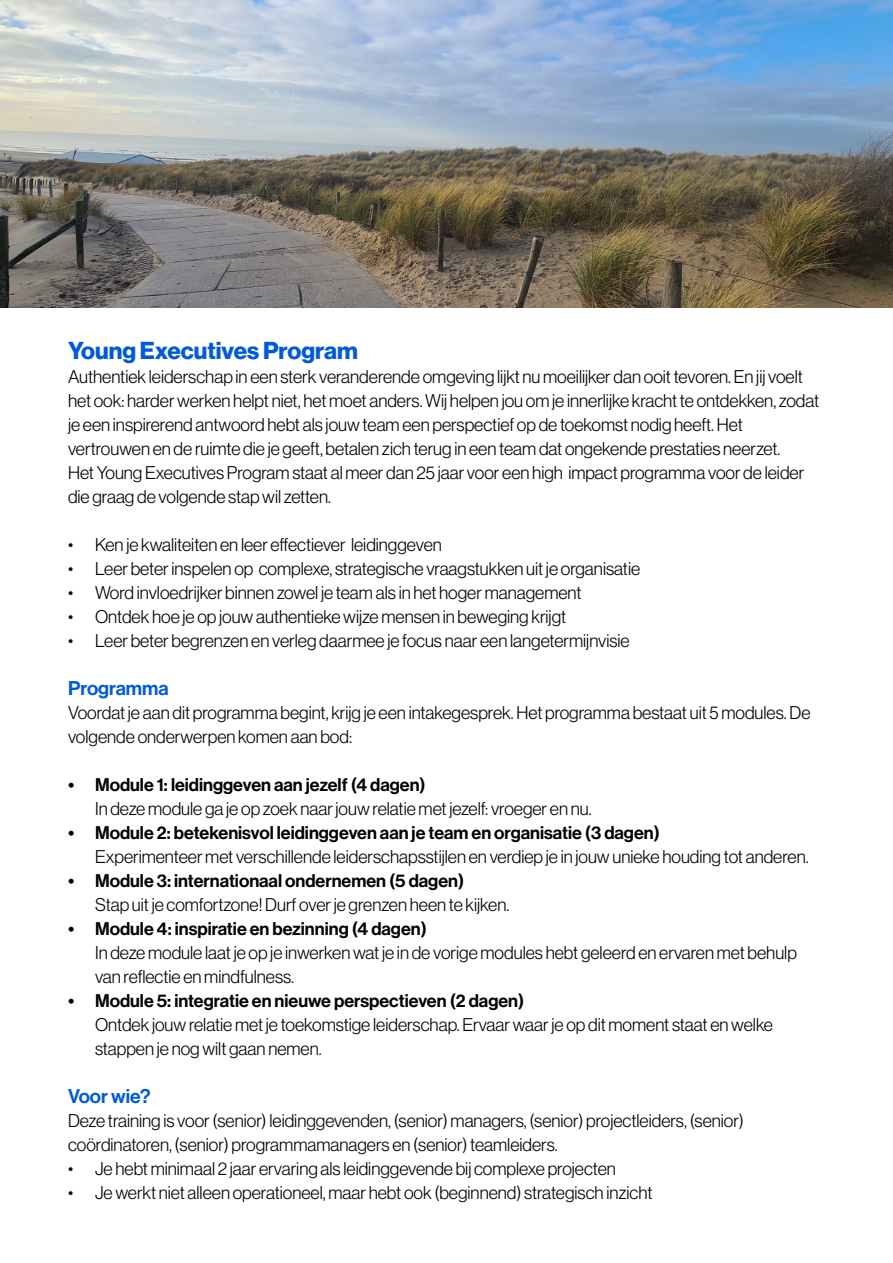
<style>
.page{position:relative;width:893px;height:1263px;background:#fff}
.page>*{position:absolute;margin:0;border:0;box-sizing:border-box;transform-origin:0 0}
.t1{font:24px "N Haas Grotesk DS Pro 75 Bd";color:#005adc}
.t2{font:19.5px "N Haas Grotesk DS Pro 65 Md";color:#005adc}
.t3{font:18px/24px "N Haas Grotesk DS Pro 45 Lt";color:#000}
.t4{font:18px "N Haas Grotesk DS Pro 65 Md";color:#000}
</style>
<div class="page">
<img style="left:0;top:0;width:893px;height:307px">
<h1 class="t1" style="left:68px;top:336px;width:291px">Young Executives Program</h1>
<p class="t3" style="left:68px;top:364px;width:753px">Authentiek leiderschap in een sterk veranderende omgeving lijkt nu moeilijker dan ooit tevoren. En jij voelt het ook: harder werken helpt niet, het moet anders. Wij helpen jou om je innerlijke kracht te ontdekken, zodat je een inspirerend antwoord hebt als jouw team een perspectief op de toekomst nodig heeft. Het vertrouwen en de ruimte die je geeft, betalen zich terug in een team dat ongekende prestaties neerzet.<br>Het Young Executives Program staat al meer dan 25 jaar voor een high impact programma voor de leider die graag de volgende stap wil zetten.</p>
<p class="t3" style="left:68px;top:532px;width:375px">• Ken je kwaliteiten en leer effectiever leidinggeven</p>
<p class="t3" style="left:68px;top:556px;width:574px">• Leer beter inspelen op complexe, strategische vraagstukken uit je organisatie</p>
<p class="t3" style="left:68px;top:580px;width:515px">• Word invloedrijker binnen zowel je team als in het hoger management</p>
<p class="t3" style="left:68px;top:604px;width:500px">• Ontdek hoe je op jouw authentieke wijze mensen in beweging krijgt</p>
<p class="t3" style="left:68px;top:628px;width:563px">• Leer beter begrenzen en verleg daarmee je focus naar een langetermijnvisie</p>
<p class="t2" style="left:68px;top:677px;width:102px">Programma</p>
<p class="t3" style="left:68px;top:700px;width:744px">Voordat je aan dit programma begint, krijg je een intakegesprek. Het programma bestaat uit 5 modules. De volgende onderwerpen komen aan bod:</p>
<p class="t4" style="left:68px;top:774px;width:359px">• Module 1: leidinggeven aan jezelf (4 dagen)</p>
<p class="t3" style="left:95px;top:796px;width:498px">In deze module ga je op zoek naar jouw relatie met jezelf: vroeger en nu.</p>
<p class="t4" style="left:68px;top:822px;width:593px">• Module 2: betekenisvol leidinggeven aan je team en organisatie (3 dagen)</p>
<p class="t3" style="left:95px;top:844px;width:715px">Experimenteer met verschillende leiderschapsstijlen en verdiep je in jouw unieke houding tot anderen.</p>
<p class="t4" style="left:68px;top:870px;width:398px">• Module 3: internationaal ondernemen (5 dagen)</p>
<p class="t3" style="left:95px;top:892px;width:416px">Stap uit je comfortzone! Durf over je grenzen heen te kijken.</p>
<p class="t4" style="left:68px;top:918px;width:360px">• Module 4: inspiratie en bezinning (4 dagen)</p>
<p class="t3" style="left:95px;top:940px;width:703px">In deze module laat je op je inwerken wat je in de vorige modules hebt geleerd en ervaren met behulp van reflectie en mindfulness.</p>
<p class="t4" style="left:68px;top:990px;width:458px">• Module 5: integratie en nieuwe perspectieven (2 dagen)</p>
<p class="t3" style="left:95px;top:1012px;width:680px">Ontdek jouw relatie met je toekomstige leiderschap. Ervaar waar je op dit moment staat en welke stappen je nog wilt gaan nemen.</p>
<p class="t2" style="left:68px;top:1085px;width:84px">Voor wie?</p>
<p class="t3" style="left:68px;top:1108px;width:677px">Deze training is voor (senior) leidinggevenden, (senior) managers, (senior) projectleiders, (senior) coördinatoren, (senior) programmamanagers en (senior) teamleiders.</p>
<p class="t3" style="left:68px;top:1156px;width:549px">• Je hebt minimaal 2 jaar ervaring als leidinggevende bij complexe projecten</p>
<p class="t3" style="left:68px;top:1180px;width:586px">• Je werkt niet alleen operationeel, maar hebt ook (beginnend) strategisch inzicht</p>
</div>
